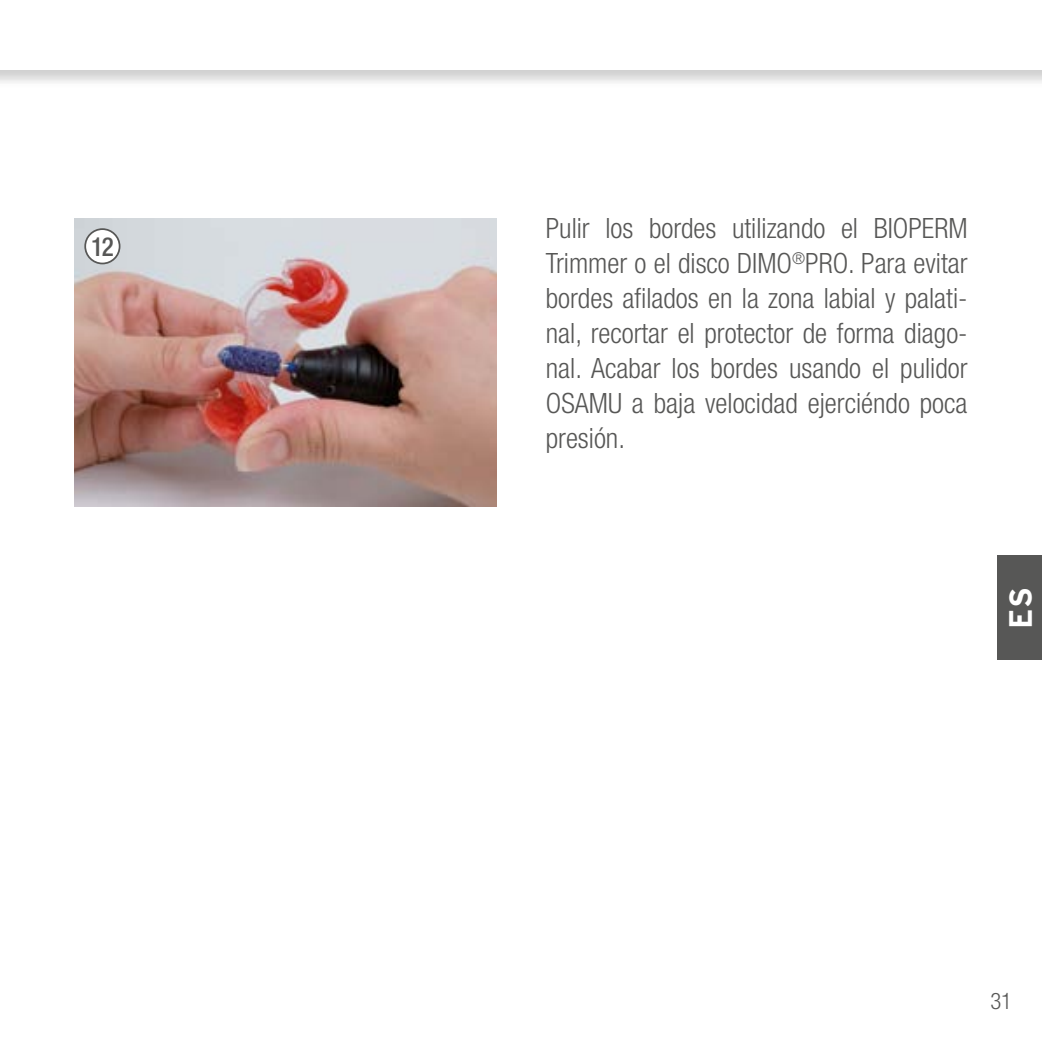
<style>
.page{position:relative;width:1042px;height:1042px;background:#fff}
.page>*{position:absolute;margin:0;border:0;box-sizing:border-box;transform-origin:0 0}
.t1{font:700 31.5px "Interstate";color:#fff}
.t2{font:300 condensed 28px/35px "Helvetica Neue LT Pro";color:#575756;text-align:justify}
.t3{font:500 condensed 26.25px "Helvetica Neue LT Pro";color:#575756;scale:.95 1}
.t4{font:300 condensed 22.75px "Helvetica Neue LT Pro";color:#575756}
</style>
<div class="page">
<div style="left:0;top:0;width:1042px;height:158px;background:#000;opacity:.2"></div>
<div style="left:0;top:0;width:1042px;height:69px;background:#fff"></div>
<div style="left:997px;top:556px;width:45px;height:104px;background:#575756"></div>
<img style="left:74px;top:218px;width:422px;height:288px">
<div style="left:85px;top:229px;width:35px;height:34px;background:#fff;border-radius:50%"></div>
<div style="left:84px;top:228px;width:36px;height:36px;border:2px solid #575756;border-radius:50%"></div>
<p class="t3" style="left:91px;top:231px;width:25px">12</p>
<p class="t2" style="left:546px;top:211px;width:423px">Pulir los bordes utilizando el BIOPERM Trimmer o el disco DIMO<sup>®</sup>PRO. Para evitar bordes afilados en la zona labial y palati&shy;nal, recortar el protector de forma diago&shy;nal. Acabar los bordes usando el pulidor OSAMU a baja velocidad ejerciéndo poca presión.</p>
<p class="t1" style="left:1003px;top:628px;width:43px;rotate:-90deg">ES</p>
<p class="t4" style="left:990px;top:987px;width:23px">31</p>
</div>
